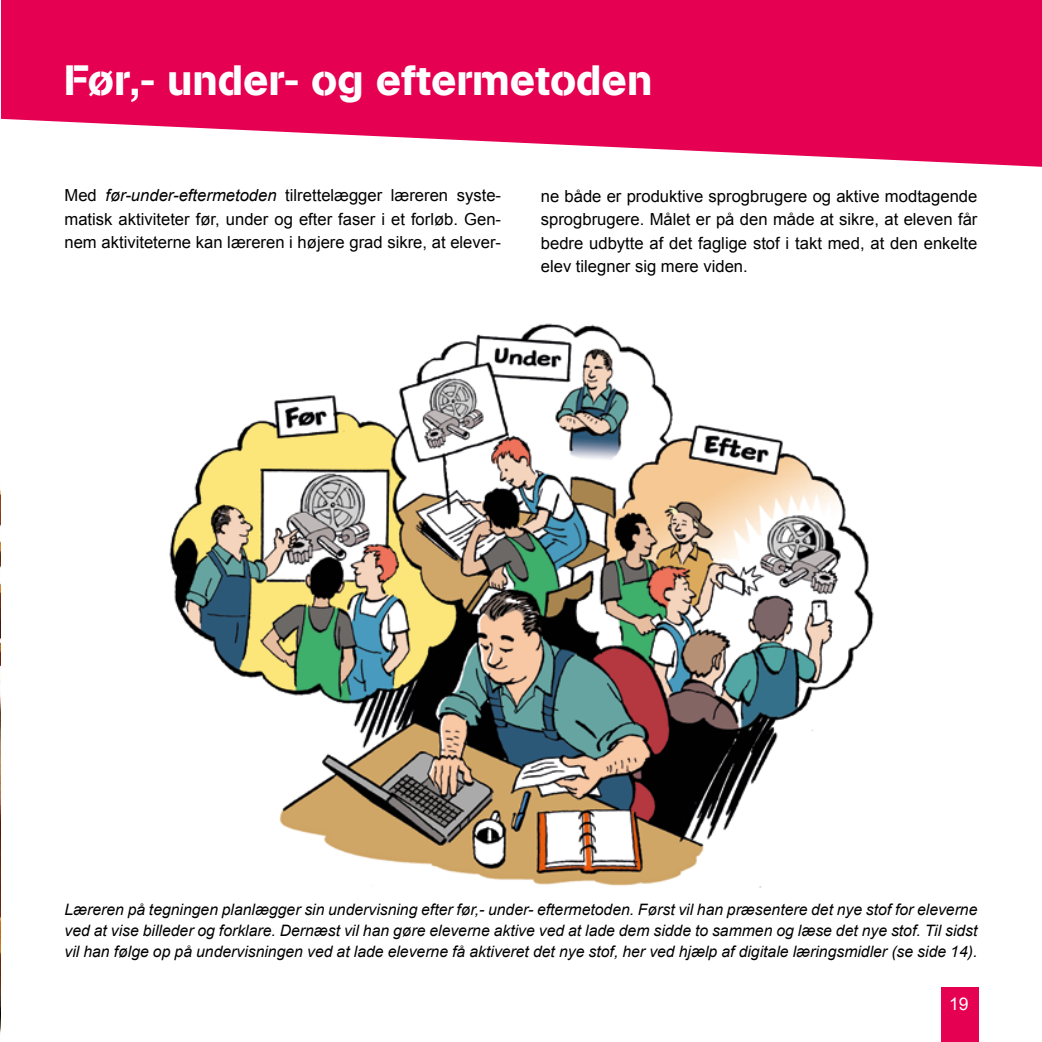
<style>
.page{position:relative;width:1042px;height:1042px;background:#fff}
.page>*{position:absolute;margin:0;border:0;box-sizing:border-box;transform-origin:0 0}
.t1{font:42px "AG Book BQ Stencil";color:#fff}
.t2{font:17.5px "Arial";color:#fff}
.t3{font:16.62px/23.6px "Arial";color:#000;text-align:justify}
.t4{font:italic 15.75px/21px "Arial";color:#000;text-align:justify}
.s1{font-style:italic}
</style>
<div class="page">
<div style="left:941px;top:987px;width:37px;height:55px;background:#e50051"></div>
<svg style="left:1px;top:0;width:1041px;height:167px;background:#e8246a"></svg>
<img style="left:0;top:489px;width:1px;height:545px">
<img style="left:169px;top:323px;width:705px;height:565px">
<h1 class="t1" style="left:64px;top:55px;width:589px">Før,- under- og eftermetoden</h1>
<p class="t3" style="left:64px;top:184px;width:438px">Med <span class="s1">før-under-eftermetoden</span> tilrettelægger læreren syste&shy;matisk aktiviteter før, under og efter faser i et forløb. Gen&shy;nem aktiviteterne kan læreren i højere grad sikre, at elever-</p>
<p class="t3" style="left:541px;top:184px;width:438px">ne både er produktive sprogbrugere og aktive modtagende sprogbrugere. Målet er på den måde at sikre, at eleven får bedre udbytte af det faglige stof i takt med, at den enkelte elev tilegner sig mere viden.</p>
<p class="t4" style="left:64px;top:899px;width:914px">Læreren på tegningen planlægger sin undervisning efter før,- under- eftermetoden. Først vil han præsentere det nye stof for eleverne ved at vise billeder og forklare. Dernæst vil han gøre eleverne aktive ved at lade dem sidde to sammen og læse det nye stof. Til sidst vil han følge op på undervisningen ved at lade eleverne få aktiveret det nye stof, her ved hjælp af digitale læringsmidler (se side 14).</p>
<p class="t2" style="left:949px;top:992px;width:21px">19</p>
</div>
